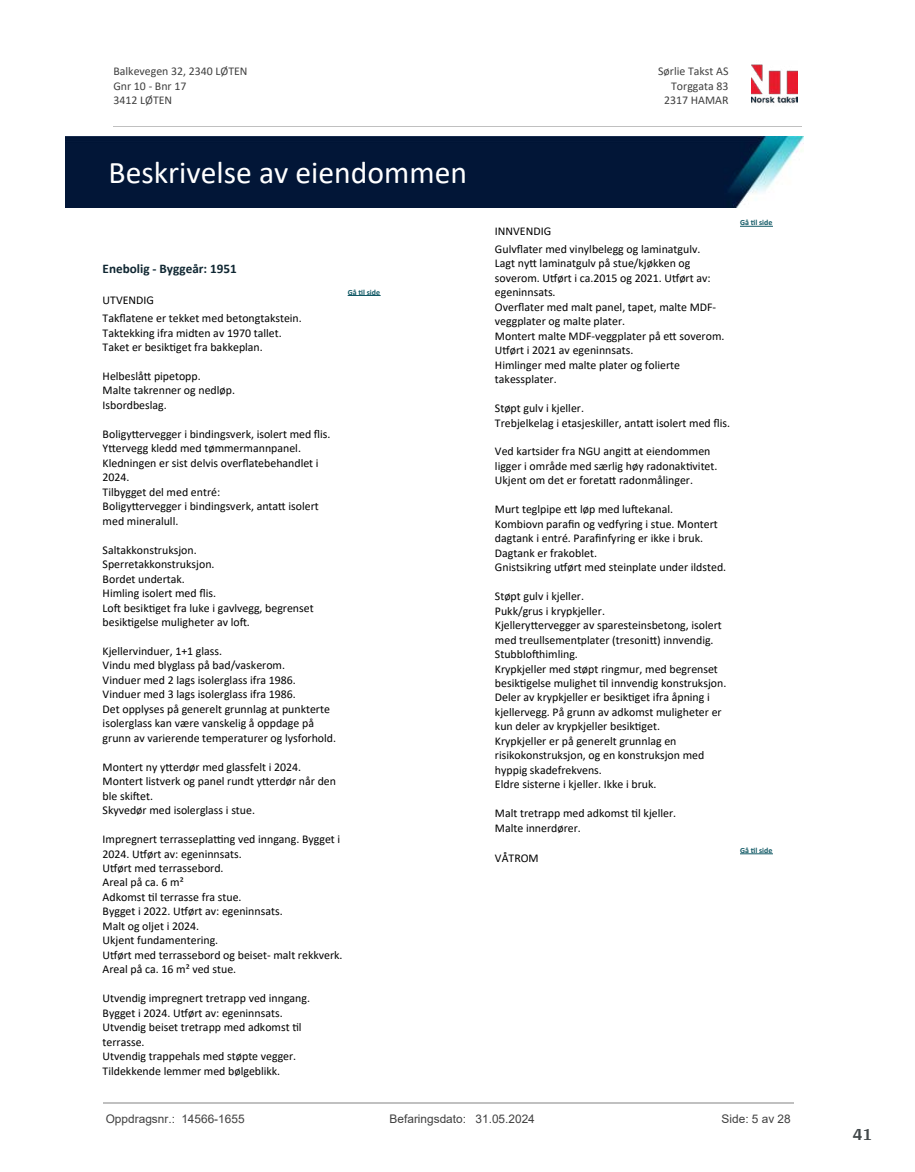
<style>
.page{position:relative;width:915px;height:1172px;background:#fff}
.page>*{position:absolute;margin:0;border:0;box-sizing:border-box;transform-origin:0 0}
.t1{font:31.65px "Calibri";color:#fff}
.t2{font:700 18px "Arya";color:#414749}
.t3{font:700 13.2px "Calibri";color:#102732}
.t4{font:11.85px/14.4px "Calibri";color:#000}
.t5{font:11.85px/14.5px "Calibri";color:#404040}
.t6{font:11.85px "Arial";color:#404040}
.t7{font:700 7.95px "Calibri";color:#115965}
</style>
<div class="page">
<hr style="left:347px;top:295px;width:33px;height:1px;background:#115965">
<hr style="left:739px;top:226px;width:33px;height:1px;background:#115965">
<hr style="left:739px;top:853px;width:33px;height:1px;background:#115965">
<img style="left:751px;top:64px;width:46px;height:40px">
<hr style="left:113px;top:127px;width:688px;height:1px;background:#c0c0c0">
<img style="left:65px;top:137px;width:738px;height:71px">
<hr style="left:103px;top:1102px;width:690px;height:1px;background:#c0c0c0">
<p class="t5" style="left:113px;top:64px;width:136px">Balkevegen 32, 2340 LØTEN<br>Gnr 10 - Bnr 17<br>3412 LØTEN</p>
<p class="t5" style="left:658px;top:64px;width:72px">Sørlie Takst AS</p>
<p class="t5" style="left:671px;top:78px;width:59px">Torggata 83</p>
<p class="t5" style="left:664px;top:93px;width:66px">2317 HAMAR</p>
<h1 class="t1" style="left:109px;top:150px;width:360px">Beskrivelse av eiendommen</h1>
<p class="t3" style="left:103px;top:259px;width:136px">Enebolig - Byggeår: 1951</p>
<p class="t4" style="left:103px;top:292px;width:53px">UTVENDIG</p>
<p class="t7" style="left:347px;top:286px;width:34px">Gå 琀椀l side</p>
<p class="t4" style="left:103px;top:311px;width:201px">Tak昀氀atene er tekket med betongtakstein.<br>Taktekking ifra midten av 1970 tallet.<br>Taket er besik琀椀get fra bakkeplan.</p>
<p class="t4" style="left:103px;top:368px;width:134px">Helbeslå琀琀 pipetopp.<br>Malte takrenner og nedløp.<br>Isbordbeslag.</p>
<p class="t4" style="left:103px;top:426px;width:229px">Boligy琀琀ervegger i bindingsverk, isolert med 昀氀is.<br>Y琀琀ervegg kledd med tømmermannpanel.<br>Kledningen er sist delvis over昀氀atebehandlet i 2024.<br>Tilbygget del med entré:<br>Boligy琀琀ervegger i bindingsverk, anta琀琀 isolert med mineralull.</p>
<p class="t4" style="left:103px;top:542px;width:212px">Saltakkonstruksjon.<br>Sperretakkonstruksjon.<br>Bordet undertak.<br>Himling isolert med 昀氀is.<br>Lo昀琀 besik琀椀get fra luke i gavlvegg, begrenset besik琀椀gelse muligheter av lo昀琀.</p>
<p class="t4" style="left:103px;top:643px;width:235px">Kjellervinduer, 1+1 glass.<br>Vindu med blyglass på bad/vaskerom.<br>Vinduer med 2 lags isolerglass ifra 1986.<br>Vinduer med 3 lags isolerglass ifra 1986.<br>Det opplyses på generelt grunnlag at punkterte isolerglass kan være vanskelig å oppdage på grunn av varierende temperaturer og lysforhold.</p>
<p class="t4" style="left:103px;top:759px;width:235px">Montert ny y琀琀erdør med glassfelt i 2024.<br>Montert listverk og panel rundt y琀琀erdør når den ble ski昀琀et.<br>Skyvedør med isolerglass i stue.</p>
<p class="t4" style="left:103px;top:832px;width:241px">Impregnert terrassepla琀紀ng ved inngang. Bygget i<br>2024. U琀昀ørt av: egeninnsats.<br>U琀昀ørt med terrassebord.<br>Areal på ca. 6 m²<br>Adkomst 琀椀l terrasse fra stue.<br>Bygget i 2022. U琀昀ørt av: egeninnsats.<br>Malt og oljet i 2024.<br>Ukjent fundamentering.<br>U琀昀ørt med terrassebord og beiset- malt rekkverk.<br>Areal på ca. 16 m² ved stue.</p>
<p class="t4" style="left:103px;top:991px;width:209px">Utvendig impregnert tretrapp ved inngang.<br>Bygget i 2024. U琀昀ørt av: egeninnsats.<br>Utvendig beiset tretrapp med adkomst 琀椀l terrasse.<br>Utvendig trappehals med støpte vegger.<br>Tildekkende lemmer med bølgeblikk.</p>
<p class="t4" style="left:495px;top:223px;width:58px">INNVENDIG</p>
<p class="t4" style="left:495px;top:241px;width:231px">Gulv昀氀ater med vinylbelegg og laminatgulv.<br>Lagt ny琀琀 laminatgulv på stue/kjøkken og soverom. U琀昀ørt i ca.2015 og 2021. U琀昀ørt av: egeninnsats.<br>Over昀氀ater med malt panel, tapet, malte MDF&shy;veggplater og malte plater.<br>Montert malte MDF-veggplater på e琀琀 soverom.<br>U琀昀ørt i 2021 av egeninnsats.<br>Himlinger med malte plater og folierte takessplater.</p>
<p class="t4" style="left:495px;top:401px;width:236px">Støpt gulv i kjeller.<br>Trebjelkelag i etasjeskiller, anta琀琀 isolert med 昀氀is.</p>
<p class="t4" style="left:495px;top:444px;width:224px">Ved kartsider fra NGU angi琀琀 at eiendommen ligger i område med særlig høy radonak琀椀vitet.<br>Ukjent om det er foreta琀琀 radonmålinger.</p>
<p class="t4" style="left:495px;top:502px;width:233px">Murt teglpipe e琀琀 løp med lu昀琀ekanal.<br>Kombiovn para昀椀n og vedfyring i stue. Montert dagtank i entré. Para昀椀nfyring er ikke i bruk.<br>Dagtank er frakoblet.<br>Gnistsikring u琀昀ørt med steinplate under ildsted.</p>
<p class="t4" style="left:495px;top:589px;width:233px">Støpt gulv i kjeller.<br>Pukk/grus i krypkjeller.<br>Kjellery琀琀ervegger av sparesteinsbetong, isolert med treullsementplater (tresoni琀琀) innvendig.<br>Stubblo昀琀himling.<br>Krypkjeller med støpt ringmur, med begrenset besik琀椀gelse mulighet 琀椀l innvendig konstruksjon.<br>Deler av krypkjeller er besik琀椀get ifra åpning i kjellervegg. På grunn av adkomst muligheter er kun deler av krypkjeller besik琀椀get.<br>Krypkjeller er på generelt grunnlag en risikokonstruksjon, og en konstruksjon med hyppig skadefrekvens.<br>Eldre sisterne i kjeller. Ikke i bruk.</p>
<p class="t4" style="left:495px;top:806px;width:183px">Malt tretrapp med adkomst 琀椀l kjeller.<br>Malte innerdører.</p>
<p class="t4" style="left:495px;top:850px;width:45px">VÅTROM</p>
<p class="t7" style="left:739px;top:217px;width:34px">Gå 琀椀l side</p>
<p class="t7" style="left:739px;top:845px;width:34px">Gå 琀椀l side</p>
<p class="t6" style="left:106px;top:1111px;width:140px">Oppdragsnr.: 14566-1655</p>
<p class="t6" style="left:389px;top:1111px;width:147px">Befaringsdato: 31.05.2024</p>
<p class="t6" style="left:721px;top:1111px;width:71px">Side: 5 av 28</p>
<h2 class="t2" style="left:852px;top:1123px;width:21px">41</h2>
</div>
